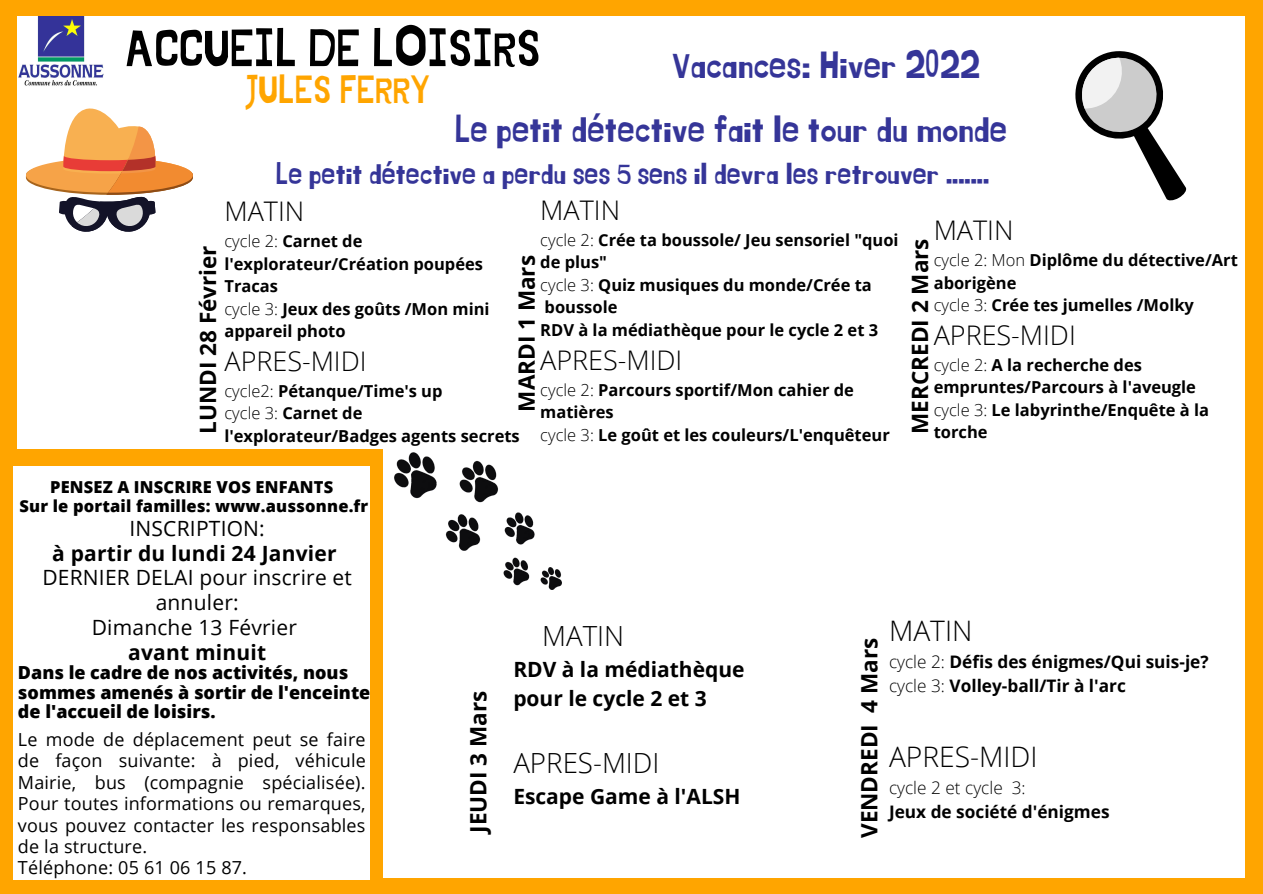
<style>
.page{position:relative;width:1263px;height:894px;background:#fff}
.page>*{position:absolute;margin:0;border:0;box-sizing:border-box;transform-origin:0 0}
.t1{font:52.2px "Jingleberry";letter-spacing:-.01em;color:#000}
.t2{font:39.15px "Jingleberry";letter-spacing:-.01em;color:#ffa500}
.t3{font:37.5px "Jingleberry";color:#353598}
.t4{font:30px "Jingleberry";color:#353598}
.t5{font:300 28.2px "Open Sans";color:#000}
.t6{font:300 27.75px "Open Sans";color:#000}
.t7{font:300 27px "Open Sans";color:#000}
.t8{font:700 22.5px "Open Sans";color:#000}
.t9{font:700 21px/29.2px "Open Sans";color:#000}
.t10{font:21px/24.8px "Open Sans";letter-spacing:.01em;color:#000;text-align:center}
.t11{font:18px/21.3px "Open Sans";letter-spacing:.01em;color:#000;text-align:justify}
.t12{font:800 18px/19px "Open Sans";color:#000}
.t13{font:700 17.25px "Open Sans";color:#000}
.t14{font:300 17.25px "Open Sans";color:#000}
.t15{font:700 16.5px/22.5px "Open Sans";color:#000}
.t16{font:800 16.5px "Open Sans";letter-spacing:.01em;color:#000}
.s1{font-weight:300}
</style>
<div class="page">
<div style="left:0;top:0;width:1263px;height:893px;background:#ffa500"></div>
<div style="left:18px;top:16px;width:1227px;height:861px;background:#fff"></div>
<div style="left:0;top:449px;width:382px;height:443px;background:#ffa500"></div>
<div style="left:13px;top:466px;width:356px;height:413px;background:#fff"></div>
<img style="left:19px;top:16px;width:84px;height:70px">
<svg style="left:1075px;top:51px;width:112px;height:150px"></svg>
<svg style="left:26px;top:108px;width:167px;height:124px"></svg>
<img style="left:395px;top:452px;width:166px;height:137px">
<p class="t1" style="left:125px;top:24px;width:418px">ACCUEIL DE LOISIRS</p>
<p class="t2" style="left:247px;top:72px;width:185px">JULES FERRY</p>
<p class="t3" style="left:672px;top:48px;width:310px">Vacances: Hiver 2022</p>
<p class="t3" style="left:454px;top:112px;width:554px">Le petit détective fait le tour du monde</p>
<p class="t4" style="left:276px;top:160px;width:715px">Le petit détective a perdu ses 5 sens il devra les retrouver .......</p>
<p class="t7" style="left:540px;top:191px;width:81px">MATIN</p>
<p class="t15" style="left:540px;top:228px;width:360px"><span class="s1">cycle 2:</span> Crée ta boussole/ Jeu sensoriel "quoi de plus"</p>
<p class="t15" style="left:540px;top:273px;width:333px"><span class="s1">cycle 3:</span> Quiz musiques du monde/Crée ta boussole</p>
<p class="t15" style="left:540px;top:318px;width:339px">RDV à la médiathèque pour le cycle 2 et 3</p>
<p class="t7" style="left:540px;top:340px;width:144px">APRES-MIDI</p>
<p class="t15" style="left:540px;top:378px;width:315px"><span class="s1">cycle 2:</span> Parcours sportif/Mon cahier de matières</p>
<p class="t15" style="left:540px;top:423px;width:351px"><span class="s1">cycle 3:</span> Le goût et les couleurs/L'enquêteur</p>
<p class="t7" style="left:224px;top:192px;width:81px">MATIN</p>
<p class="t15" style="left:224px;top:229px;width:260px"><span class="s1">cycle 2:</span> Carnet de l'explorateur/Création poupées<br>Tracas</p>
<p class="t15" style="left:224px;top:297px;width:267px"><span class="s1">cycle 3:</span> Jeux des goûts /Mon mini appareil photo</p>
<p class="t7" style="left:224px;top:342px;width:144px">APRES-MIDI</p>
<p class="t15" style="left:224px;top:379px;width:220px"><span class="s1">cycle2:</span> Pétanque/Time's up</p>
<p class="t15" style="left:224px;top:401px;width:297px"><span class="s1">cycle 3:</span> Carnet de l'explorateur/Badges agents secrets</p>
<p class="t8" style="left:192px;top:433px;width:190px;rotate:-90deg">LUNDI 28 Février</p>
<p class="t8" style="left:511px;top:411px;width:158px;rotate:-90deg">MARDI 1 Mars</p>
<p class="t16" style="left:50px;top:475px;width:285px">PENSEZ A INSCRIRE VOS ENFANTS</p>
<p class="t16" style="left:19px;top:494px;width:350px">Sur le portail familles: www.aussonne.fr</p>
<p class="t7" style="left:934px;top:211px;width:81px">MATIN</p>
<p class="t15" style="left:934px;top:248px;width:306px"><span class="s1">cycle 2: Mon</span> Diplôme du détective/Art aborigène</p>
<p class="t15" style="left:934px;top:293px;width:262px"><span class="s1">cycle 3:</span> Crée tes jumelles /Molky</p>
<p class="t7" style="left:934px;top:316px;width:144px">APRES-MIDI</p>
<p class="t15" style="left:934px;top:353px;width:264px"><span class="s1">cycle 2:</span> A la recherche des empruntes/Parcours à l'aveugle</p>
<p class="t15" style="left:934px;top:398px;width:277px"><span class="s1">cycle 3:</span> Le labyrinthe/Enquête à la torche</p>
<p class="t8" style="left:904px;top:433px;width:197px;rotate:-90deg">MERCREDI 2 Mars</p>
<p class="t10" style="left:129px;top:515px;width:137px">INSCRIPTION:</p>
<p class="t9" style="left:52px;top:537px;width:286px">à partir du lundi 24 Janvier</p>
<p class="t10" style="left:42px;top:564px;width:311px">DERNIER DELAI pour inscrire et annuler:</p>
<p class="t10" style="left:92px;top:614px;width:207px">Dimanche 13 Février</p>
<p class="t9" style="left:128px;top:636px;width:140px">avant minuit</p>
<p class="t12" style="left:18px;top:662px;width:354px">Dans le cadre de nos activités, nous sommes amenés à sortir de l'enceinte de l'accueil de loisirs.</p>
<p class="t11" style="left:18px;top:728px;width:349px">Le mode de déplacement peut se faire de façon suivante: à pied, véhicule Mairie, bus (compagnie spécialisée).<br>Pour toutes informations ou remarques, vous pouvez contacter les responsables de la structure.</p>
<p class="t11" style="left:18px;top:856px;width:231px">Téléphone: 05 61 06 15 87.</p>
<p class="t8" style="left:463px;top:832px;width:143px;rotate:-90deg">JEUDI 3 Mars</p>
<p class="t6" style="left:542px;top:615px;width:84px">MATIN</p>
<p class="t9" style="left:513px;top:654px;width:233px">RDV à la médiathèque pour le cycle 2 et 3</p>
<p class="t6" style="left:513px;top:743px;width:148px">APRES-MIDI</p>
<p class="t9" style="left:513px;top:781px;width:229px">Escape Game à l'ALSH</p>
<p class="t8" style="left:853px;top:837px;width:202px;rotate:-90deg">VENDREDI 4 Mars</p>
<p class="t5" style="left:889px;top:610px;width:85px">MATIN</p>
<p class="t13" style="left:889px;top:649px;width:321px"><span class="s1">cycle 2:</span> Défis des énigmes/Qui suis-je?</p>
<p class="t13" style="left:889px;top:673px;width:238px"><span class="s1">cycle 3:</span> Volley-ball/Tir à l'arc</p>
<p class="t5" style="left:889px;top:736px;width:150px">APRES-MIDI</p>
<p class="t14" style="left:889px;top:775px;width:138px">cycle 2 et cycle 3:</p>
<p class="t13" style="left:889px;top:798px;width:222px">Jeux de société d'énigmes</p>
</div>
